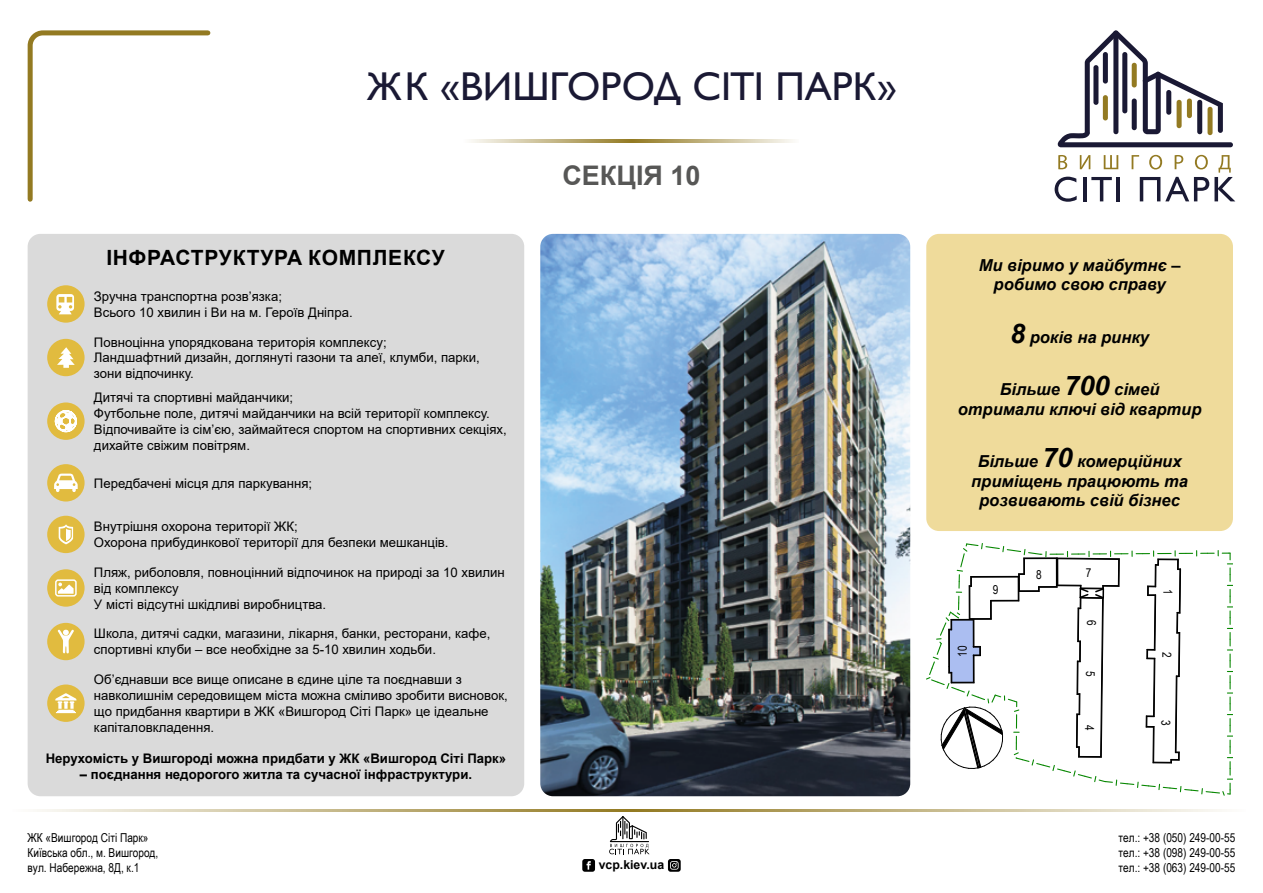
<style>
.page{position:relative;width:1263px;height:893px;background:#fff}
.page>*{position:absolute;margin:0;border:0;box-sizing:border-box;transform-origin:0 0}
.t1{font:500 40.5px "Gill Sans Pro Cyrillic";color:#1a1934}
.t2{font:700 27px "Arial";color:#575756}
.t3{font:700 21px "Arial";letter-spacing:.035em;color:#000}
.t4{font:italic 700 16.5px/19.8px "Arial";color:#000;text-align:center}
.t5{font:13.2px/15.8px "Arial";color:#000}
.t6{font:700 13.2px "Arial";color:#000}
.t7{font:12.3px/14.7px "Arial Narrow";color:#000}
.t8{font:700 12.3px "Arial";color:#000}
.s1{font-size:27px}
</style>
<div class="page">
<img style="left:540px;top:234px;width:370px;height:562px">
<div style="left:926px;top:234px;width:307px;height:297px;background:#efdb9b;border-radius:13px"></div>
<div style="left:28px;top:234px;width:496px;height:562px;background:#dadada;border-radius:13px"></div>
<div style="left:47px;top:285px;width:38px;height:38px;background:#e1bb3f;border-radius:50%"></div>
<svg style="left:56px;top:294px;width:18px;height:20px"></svg>
<div style="left:47px;top:339px;width:38px;height:37px;background:#e1bb3f;border-radius:50%"></div>
<svg style="left:57px;top:347px;width:18px;height:21px"></svg>
<div style="left:47px;top:402px;width:38px;height:38px;background:#e1bb3f;border-radius:50%"></div>
<svg style="left:54px;top:410px;width:24px;height:26px"></svg>
<div style="left:47px;top:464px;width:38px;height:37px;background:#e1bb3f;border-radius:50%"></div>
<svg style="left:54px;top:474px;width:24px;height:18px"></svg>
<div style="left:47px;top:516px;width:38px;height:37px;background:#e1bb3f;border-radius:50%"></div>
<svg style="left:59px;top:524px;width:14px;height:20px"></svg>
<div style="left:47px;top:569px;width:38px;height:38px;background:#e1bb3f;border-radius:50%"></div>
<svg style="left:58px;top:583px;width:16px;height:11px"></svg>
<div style="left:55px;top:579px;width:22px;height:18px;border:2px solid #fff;border-radius:2px"></div>
<div style="left:47px;top:623px;width:38px;height:37px;background:#e1bb3f;border-radius:50%"></div>
<svg style="left:58px;top:630px;width:16px;height:23px"></svg>
<div style="left:47px;top:684px;width:38px;height:38px;background:#e1bb3f;border-radius:50%"></div>
<svg style="left:55px;top:693px;width:21px;height:20px"></svg>
<svg style="left:926px;top:543px;width:307px;height:252px"></svg>
<svg style="left:27px;top:30px;width:184px;height:172px"></svg>
<svg style="left:582px;top:859px;width:13px;height:13px"></svg>
<svg style="left:668px;top:859px;width:13px;height:13px"></svg>
<hr style="left:13px;top:809px;width:1233px;height:2px;background:#937a22">
<svg style="left:1057px;top:30px;width:176px;height:117px"></svg>
<div style="left:1093px;top:65px;width:5px;height:40px;background:#1a1934;border-radius:3px"></div>
<div style="left:1103px;top:52px;width:5px;height:32px;background:#1a1934;border-radius:3px"></div>
<div style="left:1103px;top:95px;width:5px;height:25px;background:#937a22;border-radius:3px"></div>
<div style="left:1122px;top:52px;width:5px;height:61px;background:#1a1934;border-radius:3px"></div>
<div style="left:1132px;top:63px;width:5px;height:24px;background:#937a22;border-radius:3px"></div>
<div style="left:1166px;top:90px;width:5px;height:25px;background:#1a1934;border-radius:3px"></div>
<div style="left:1176px;top:100px;width:5px;height:28px;background:#937a22;border-radius:3px"></div>
<div style="left:1187px;top:99px;width:5px;height:19px;background:#937a22;border-radius:3px"></div>
<div style="left:1197px;top:100px;width:5px;height:34px;background:#1a1934;border-radius:3px"></div>
<div style="left:1207px;top:107px;width:5px;height:28px;background:#937a22;border-radius:3px"></div>
<div style="left:1132px;top:99px;width:5px;height:31px;background:#1a1934;border-radius:3px"></div>
<svg style="left:1054px;top:177px;width:23px;height:25px"></svg>
<hr style="left:1083px;top:177px;width:4px;height:24px;background:#1a1a34">
<svg style="left:1091px;top:177px;width:21px;height:24px"></svg>
<hr style="left:1116px;top:177px;width:4px;height:24px;background:#1a1a34">
<svg style="left:1058px;top:155px;width:9px;height:14px"></svg>
<svg style="left:1080px;top:155px;width:10px;height:14px"></svg>
<svg style="left:1104px;top:155px;width:14px;height:14px"></svg>
<svg style="left:1131px;top:155px;width:104px;height:46px"></svg>
<svg style="left:609px;top:816px;width:40px;height:38px"></svg>
<hr style="left:463px;top:139px;width:336px;height:3px;background:#937a22">
<h1 class="t1" style="left:366px;top:62px;width:532px">ЖК «ВИШГОРОД СІТІ ПАРК»</h1>
<h3 class="t3" style="left:106px;top:242px;width:340px">ІНФРАСТРУКТУРА КОМПЛЕКСУ</h3>
<p class="t5" style="left:94px;top:288px;width:260px">Зручна транспортна розв’язка;<br>Всього 10 хвилин і Ви на м. Героїв Дніпра.</p>
<p class="t5" style="left:94px;top:334px;width:387px">Повноцінна упорядкована територія комплексу;<br>Ландшафтний дизайн, доглянуті газони та алеї, клумби, парки, зони відпочинку.</p>
<p class="t5" style="left:94px;top:390px;width:414px">Дитячі та спортивні майданчики;<br>Футбольне поле, дитячі майданчики на всій території комплексу.<br>Відпочивайте із сім’єю, займайтеся спортом на спортивних секціях, дихайте свіжим повітрям.</p>
<p class="t5" style="left:94px;top:475px;width:220px">Передбачені місця для паркування;</p>
<p class="t5" style="left:94px;top:519px;width:356px">Внутрішня охорона території ЖК;<br>Охорона прибудинкової території для безпеки мешканців.</p>
<p class="t5" style="left:94px;top:564px;width:412px">Пляж, риболовля, повноцінний відпочинок на природі за 10 хвилин від комплексу<br>У місті відсутні шкідливі виробництва.</p>
<p class="t5" style="left:94px;top:626px;width:398px">Школа, дитячі садки, магазини, лікарня, банки, ресторани, кафе, спортивні клуби – все необхідне за 5-10 хвилин ходьби.</p>
<p class="t5" style="left:94px;top:672px;width:415px">Об’єднавши все вище описане в єдине ціле та поєднавши з навколишнім середовищем міста можна сміливо зробити висновок, що придбання квартири в ЖК «Вишгород Сіті Парк» це ідеальне капіталовкладення.</p>
<p class="t6" style="left:46px;top:749px;width:462px">Нерухомість у Вишгороді можна придбати у ЖК «Вишгород Сіті Парк»</p>
<p class="t6" style="left:80px;top:765px;width:394px">– поєднання недорогого житла та сучасної інфраструктури.</p>
<p class="t7" style="left:28px;top:830px;width:132px">ЖК «Вишгород Сіті Парк»<br>Київська обл., м. Вишгород, вул. Набережна, 8Д, к.1</p>
<h2 class="t2" style="left:562px;top:157px;width:140px">СЕКЦІЯ 10</h2>
<p class="t4" style="left:979px;top:255px;width:203px">Ми віримо у майбутнє – робимо свою справу</p>
<p class="t4" style="left:1010px;top:327px;width:140px"><span class="s1">8</span> років на ринку</p>
<p class="t4" style="left:958px;top:380px;width:245px">Більше <span class="s1">700</span> сімей отримали ключі від квартир</p>
<p class="t4" style="left:971px;top:452px;width:218px">Більше <span class="s1">70</span> комерційних приміщень працюють та розвивають свій бізнес</p>
<p class="t7" style="left:955px;top:657px;width:13px;rotate:-90deg">10</p>
<p class="t7" style="left:993px;top:582px;width:7px">9</p>
<p class="t7" style="left:1036px;top:566px;width:7px">8</p>
<p class="t7" style="left:1086px;top:564px;width:7px">7</p>
<p class="t7" style="left:1099px;top:620px;width:7px;rotate:90deg">6</p>
<p class="t7" style="left:1098px;top:671px;width:7px;rotate:90deg">5</p>
<p class="t7" style="left:1097px;top:725px;width:7px;rotate:90deg">4</p>
<p class="t7" style="left:1175px;top:589px;width:7px;rotate:90deg">1</p>
<p class="t7" style="left:1174px;top:652px;width:7px;rotate:90deg">2</p>
<p class="t7" style="left:1173px;top:720px;width:7px;rotate:90deg">3</p>
<p class="t7" style="left:1118px;top:830px;width:118px">тел.: +38 (050) 249-00-55 тел.: +38 (098) 249-00-55</p>
<p class="t8" style="left:599px;top:856px;width:67px">vcp.kiev.ua</p>
<p class="t7" style="left:1118px;top:859px;width:118px">тел.: +38 (063) 249-00-55</p>
</div>
